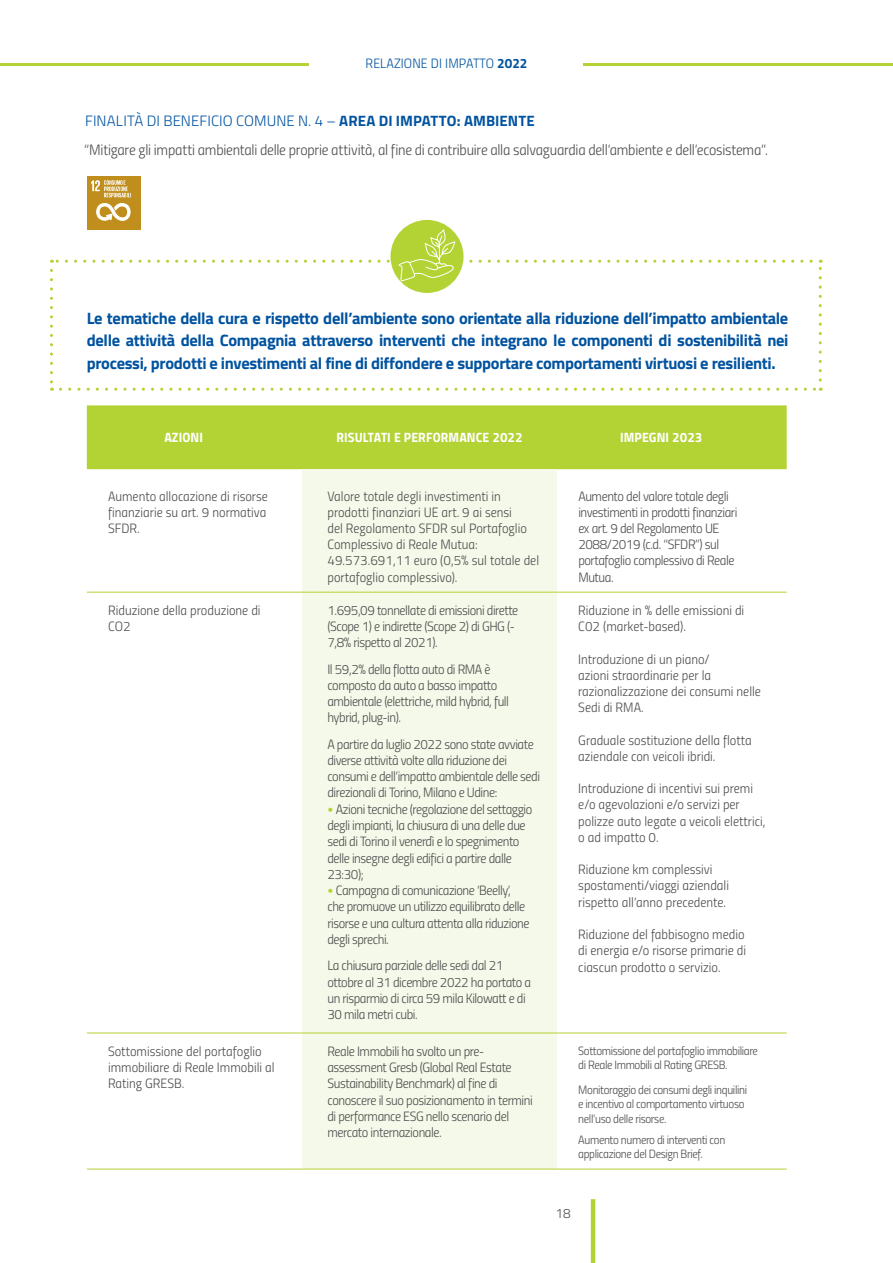
<style>
.page{position:relative;width:893px;height:1263px;background:#fff}
.page>*{position:absolute;margin:0;border:0;box-sizing:border-box;transform-origin:0 0}
.t1{font:700 16.5px/22.5px "Titillium";letter-spacing:-.02em;color:#0153a0;text-align:justify}
.t2{font:15px "Titillium Light Upright";letter-spacing:-.015em;color:#4b4c4d}
.t3{font:300 15px "Titillium";letter-spacing:.005em;color:#0153a0}
.t4{font:13.5px/16.2px "Titillium Light Upright";letter-spacing:-.03em;color:#4b4c4d}
.t5{font:13.5px/16.2px "Titillium Light Upright";color:#4b4c4d}
.t6{font:13.5px "Titillium Bold Upright";letter-spacing:.01em;color:#fff}
.t7{font:13.5px "Titillium Light Upright";letter-spacing:.01em;color:#0153a0}
.t8{font:12px/14.4px "Titillium Light Upright";letter-spacing:-.03em;color:#4b4c4d}
.s1{font-family:"Titillium";font-weight:700}
.s2{font-weight:700}
.s3{font-family:"Gotham";font-weight:900;font-size:12px;color:#b3d234}
</style>
<div class="page">
<hr style="left:0;top:63px;width:893px;height:3px;background:#b3d234">
<div style="left:310px;top:0;width:273px;height:73px;background:#fff"></div>
<hr style="left:591px;top:1199px;width:4px;height:64px;background:#b3d234">
<div style="left:390px;top:220px;width:73px;height:73px;background:#b3d234;border-radius:50%"></div>
<div style="left:87px;top:405px;width:700px;height:64px;background:#b3d234"></div>
<div style="left:302px;top:469px;width:255px;height:700px;background:#f5f9e9"></div>
<hr style="left:87px;top:592px;width:215px;height:1px;background:#b3d234">
<hr style="left:302px;top:592px;width:255px;height:1px;background:#b3d234">
<hr style="left:557px;top:592px;width:230px;height:1px;background:#b3d234">
<hr style="left:87px;top:1032px;width:215px;height:1px;background:#b3d234">
<hr style="left:302px;top:1032px;width:255px;height:1px;background:#b3d234">
<hr style="left:557px;top:1032px;width:230px;height:1px;background:#b3d234">
<hr style="left:87px;top:1169px;width:215px;height:1px;background:#b3d234">
<hr style="left:302px;top:1169px;width:255px;height:1px;background:#b3d234">
<hr style="left:557px;top:1169px;width:230px;height:1px;background:#b3d234">
<svg style="left:50px;top:227px;width:772px;height:164px"></svg>
<div style="left:87px;top:176px;width:53px;height:53px;background:#c08e1d"></div>
<svg style="left:91px;top:180px;width:40px;height:17px"></svg>
<svg style="left:96px;top:203px;width:34px;height:18px"></svg>
<p class="t7" style="left:366px;top:54px;width:163px">RELAZIONE DI IMPATTO <span class="s1">2022</span></p>
<p class="t3" style="left:85px;top:110px;width:451px">FINALITÀ DI BENEFICIO COMUNE N. 4 – <span class="s2">AREA DI IMPATTO: AMBIENTE</span></p>
<p class="t2" style="left:84px;top:139px;width:685px">“Mitigare gli impatti ambientali delle proprie attività, al fine di contribuire alla salvaguardia dell’ambiente e dell’ecosistema”.</p>
<p class="t1" style="left:87px;top:306px;width:703px">Le tematiche della cura e rispetto dell’ambiente sono orientate alla riduzione dell’impatto ambientale delle attività della Compagnia attraverso interventi che integrano le componenti di sostenibilità nei processi, prodotti e investimenti al fine di diffondere e supportare comportamenti virtuosi e resilienti.</p>
<p class="t6" style="left:164px;top:427px;width:40px">AZIONI</p>
<p class="t6" style="left:336px;top:427px;width:188px">RISULTATI E PERFORMANCE 2022</p>
<p class="t6" style="left:620px;top:427px;width:84px">IMPEGNI 2023</p>
<p class="t4" style="left:108px;top:487px;width:161px;text-align:justify">Aumento allocazione di risorse finanziarie su art. 9 normativa SFDR.</p>
<p class="t5" style="left:327px;top:487px;width:213px">Valore totale degli investimenti in prodotti finanziari UE art. 9 ai sensi<br>del Regolamento SFDR sul Portafoglio Complessivo di Reale Mutua:<br>49.573.691,11 euro (0,5% sul totale del portafoglio complessivo).</p>
<p class="t4" style="left:578px;top:487px;width:161px">Aumento del valore totale degli investimenti in prodotti finanziari ex art. 9 del Regolamento UE<br>2088/2019 (c.d. “SFDR”) sul portafoglio complessivo di Reale<br>Mutua.</p>
<p class="t5" style="left:108px;top:601px;width:154px">Riduzione della produzione di<br>CO2</p>
<p class="t4" style="left:327px;top:601px;width:192px">1.695,09 tonnellate di emissioni dirette (Scope 1) e indirette (Scope 2) di GHG (-<br>7,8% rispetto al 2021).</p>
<p class="t4" style="left:327px;top:660px;width:183px">Il 59,2% della flotta auto di RMA è composto da auto a basso impatto ambientale (elettriche, mild hybrid, full hybrid, plug-in).</p>
<p class="t4" style="left:327px;top:735px;width:214px">A partire da luglio 2022 sono state avviate diverse attività volte alla riduzione dei consumi e dell’impatto ambientale delle sedi direzionali di Torino, Milano e Udine:</p>
<p class="t4" style="left:327px;top:800px;width:206px"><span class="s3">•</span> Azioni tecniche (regolazione del settaggio degli impianti, la chiusura di una delle due sedi di Torino il venerdì e lo spegnimento delle insegne degli edifici a partire dalle 23:30);</p>
<p class="t4" style="left:327px;top:882px;width:204px"><span class="s3">•</span> Campagna di comunicazione ‘Beelly’, che promuove un utilizzo equilibrato delle risorse e una cultura attenta alla riduzione degli sprechi.</p>
<p class="t4" style="left:327px;top:957px;width:205px">La chiusura parziale delle sedi dal 21 ottobre al 31 dicembre 2022 ha portato a un risparmio di circa 59 mila Kilowatt e di 30 mila metri cubi.</p>
<p class="t5" style="left:578px;top:601px;width:167px">Riduzione in % delle emissioni di<br>C02 (market-based).</p>
<p class="t5" style="left:578px;top:650px;width:184px">Introduzione di un piano/<br>azioni straordinarie per la razionalizzazione dei consumi nelle<br>Sedi di RMA.</p>
<p class="t5" style="left:578px;top:731px;width:175px">Graduale sostituzione della flotta aziendale con veicoli ibridi.</p>
<p class="t5" style="left:578px;top:780px;width:189px">Introduzione di incentivi sui premi e/o agevolazioni e/o servizi per polizze auto legate a veicoli elettrici, o ad impatto 0.</p>
<p class="t5" style="left:578px;top:861px;width:152px">Riduzione km complessivi spostamenti/viaggi aziendali rispetto all’anno precedente.</p>
<p class="t4" style="left:578px;top:925px;width:169px;text-align:justify">Riduzione del fabbisogno medio di energia e/o risorse primarie di ciascun prodotto o servizio.</p>
<p class="t5" style="left:108px;top:1042px;width:168px">Sottomissione del portafoglio immobiliare di Reale Immobili al<br>Rating GRESB.</p>
<p class="t4" style="left:327px;top:1042px;width:207px">Reale Immobili ha svolto un pre&shy;assessment Gresb (Global Real Estate Sustainability Benchmark) al fine di conoscere il suo posizionamento in termini di performance ESG nello scenario del mercato internazionale.</p>
<p class="t8" style="left:578px;top:1043px;width:181px">Sottomissione del portafoglio immobiliare di Reale Immobili al Rating GRESB.</p>
<p class="t8" style="left:578px;top:1082px;width:170px">Monitoraggio dei consumi degli inquilini e incentivo al comportamento virtuoso nell’uso delle risorse.</p>
<p class="t8" style="left:578px;top:1132px;width:149px;line-height:13.5px">Aumento numero di interventi con applicazione del Design Brief.</p>
<p class="t4" style="left:556px;top:1205px;width:17px">18</p>
</div>
